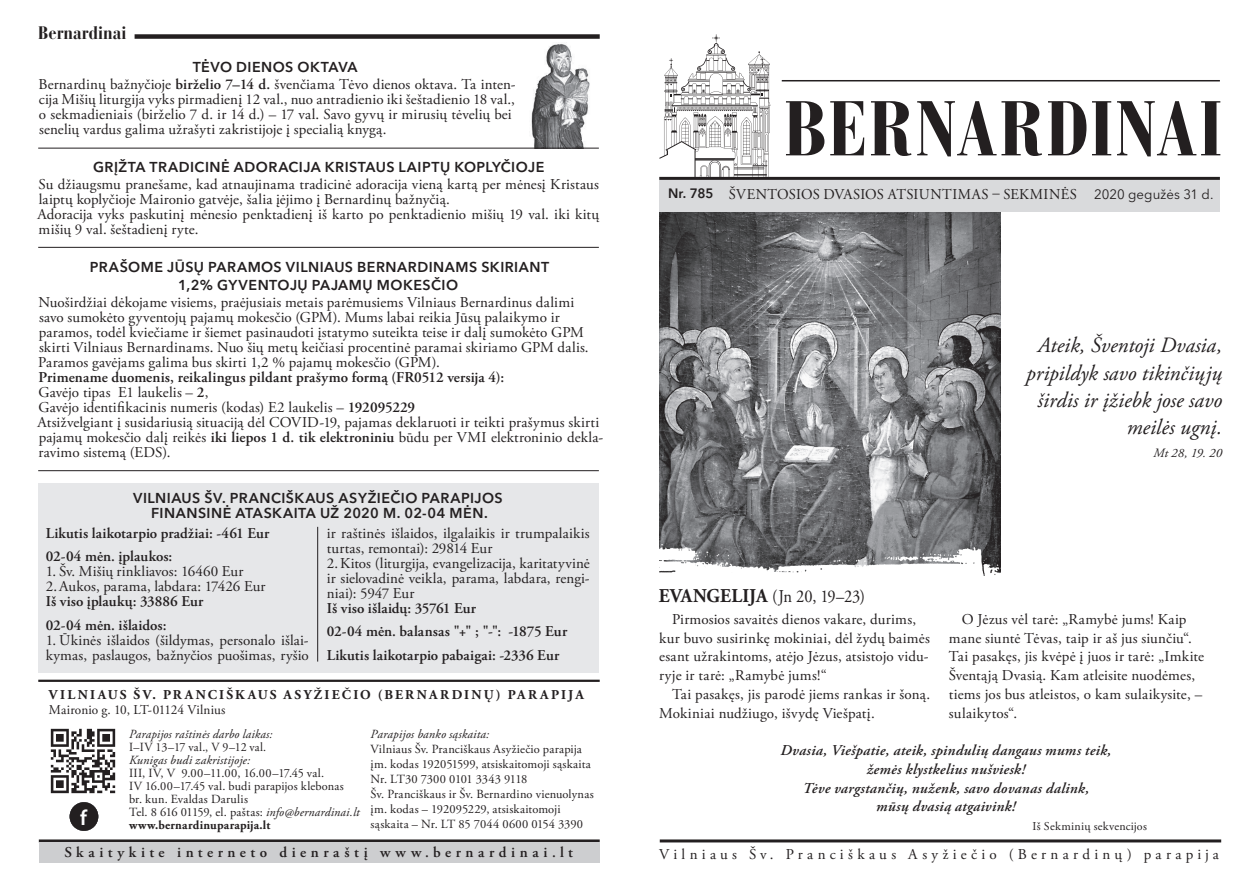
<style>
.page{position:relative;width:1259px;height:893px;background:#fff}
.page>*{position:absolute;margin:0;border:0;box-sizing:border-box;transform-origin:0 0}
.t1{font:700 condensed 76.95px "Bauer Bodoni CE";letter-spacing:.025em;color:#231f20}
.t2{font:italic 21.9px/27.3px "Adobe Garamond Pro";color:#231f20;text-align:right}
.t3{font:600 21.6px "Myriad Pro";color:#fff}
.t4{font:18px "Adobe Garamond Pro";letter-spacing:-.02em;color:#231f20;scale:.91 1}
.t5{font:700 condensed 18px "Bauer Bodoni CE";color:#231f20}
.t6{font:15px/15px "Adobe Garamond Pro";letter-spacing:.01em;color:#231f20}
.t7{font:600 15px "Adobe Garamond Pro";letter-spacing:.01em;color:#231f20}
.t8{font:italic 600 15px "Adobe Garamond Pro";letter-spacing:.02em;color:#231f20}
.t9{font:15px "Adobe Garamond Pro";letter-spacing:.285em;color:#231f20}
.t10{font:600 15px "Adobe Garamond Pro";letter-spacing:.305em;color:#231f20}
.t11{font:600 14.25px/14.2px "Avenir Next LT Pro";letter-spacing:.035em;color:#231f20;text-align:center}
.t12{font:700 13.5px "Adobe Garamond Pro";letter-spacing:.165em;color:#231f20}
.t13{font:13.5px "Adobe Garamond Pro";color:#231f20}
.t14{font:13.5px "Avenir Next LT Pro";letter-spacing:.005em;color:#231f20}
.t15{font:600 13.5px "Avenir Next LT Pro";color:#231f20}
.t16{font:italic 12.75px "Adobe Garamond Pro";letter-spacing:.005em;color:#231f20}
.t17{font:12.45px/13px "Adobe Garamond Pro";letter-spacing:.015em;color:#231f20}
.t18{font:italic 12.45px "Adobe Garamond Pro";letter-spacing:.01em;color:#231f20}
.t19{font:12px "Adobe Garamond Pro";letter-spacing:.02em;color:#231f20}
.s1{font-weight:600}
.s2{font-style:italic}
.s3{font-weight:700}
.s4{font-weight:700;font-size:19.5px}
</style>
<div class="page">
<hr style="left:782px;top:80px;width:438px;height:1px;background:#231f20">
<hr style="left:39px;top:839px;width:561px;height:3px;background:#231f20">
<div style="left:135px;top:34px;width:465px;height:5px;background:#231f20"></div>
<hr style="left:660px;top:839px;width:561px;height:3px;background:#231f20">
<div style="left:39px;top:842px;width:561px;height:21px;background:#cdced0"></div>
<hr style="left:38px;top:680px;width:562px;height:2px;background:#231f20">
<svg style="left:659px;top:34px;width:111px;height:143px"></svg>
<hr style="left:659px;top:177px;width:561px;height:3px;background:#231f20">
<img style="left:50px;top:728px;width:66px;height:66px">
<div style="left:70px;top:802px;width:28px;height:29px;background:#231f20;border-radius:50%"></div>
<img style="left:659px;top:211px;width:341px;height:330px">
<img style="left:659px;top:541px;width:342px;height:35px">
<hr style="left:38px;top:470px;width:561px;height:1px;background:#231f20">
<div style="left:659px;top:180px;width:561px;height:31px;background:#d9dadc"></div>
<div style="left:38px;top:483px;width:561px;height:189px;background:#e6e7e9"></div>
<hr style="left:317px;top:527px;width:1px;height:135px;background:#231f20">
<hr style="left:38px;top:247px;width:561px;height:1px;background:#231f20">
<img style="left:529px;top:44px;width:70px;height:104px">
<hr style="left:38px;top:148px;width:561px;height:1px;background:#231f20">
<p class="t5" style="left:38px;top:22px;width:90px">Bernardinai</p>
<p class="t11" style="left:193px;top:60px;width:166px">TĖVO DIENOS OKTAVA</p>
<p class="t6" style="left:38px;top:77px;width:479px">Bernardinų bažnyčioje <span class="s1">birželio 7–14 d.</span> švenčiama Tėvo dienos oktava. Ta inten&shy;cija Mišių liturgija vyks pirmadienį 12 val., nuo antradienio iki šeštadienio 18 val., o sekmadieniais (birželio 7 d. ir 14 d.) – 17 val. Savo gyvų ir mirusių tėvelių bei senelių vardus galima užrašyti zakristijoje į specialią knygą.</p>
<p class="t11" style="left:93px;top:160px;width:453px">GRĮŽTA TRADICINĖ ADORACIJA KRISTAUS LAIPTŲ KOPLYČIOJE</p>
<p class="t6" style="left:38px;top:177px;width:562px">Su džiaugsmu pranešame, kad atnaujinama tradicinė adoracija vieną kartą per mėnesį Kristaus laiptų koplyčioje Maironio gatvėje, šalia įėjimo į Bernardinų bažnyčią.</p>
<p class="t6" style="left:37px;top:207px;width:563px">Adoracija vyks paskutinį mėnesio penktadienį iš karto po penktadienio mišių 19 val. iki kitų mišių 9 val. šeštadienį ryte.</p>
<p class="t11" style="left:90px;top:257px;width:461px;line-height:18px">PRAŠOME JŪSŲ PARAMOS VILNIAUS BERNARDINAMS SKIRIANT<br>1,2% GYVENTOJŲ PAJAMŲ MOKESČIO</p>
<p class="t6" style="left:38px;top:295px;width:552px">Nuoširdžiai dėkojame visiems, praėjusiais metais parėmusiems Vilniaus Bernardinus dalimi savo sumokėto gyventojų pajamų mokesčio (GPM). Mums labai reikia Jūsų palaikymo ir paramos, todėl kviečiame ir šiemet pasinaudoti įstatymo suteikta teise ir dalį sumokėto GPM skirti Vilniaus Bernardinams. Nuo šių metų keičiasi procentinė paramai skiriamo GPM dalis.<br>Paramos gavėjams galima bus skirti 1,2 % pajamų mokesčio (GPM).</p>
<p class="t7" style="left:38px;top:368px;width:467px">Primename duomenis, reikalingus pildant prašymo formą (FR0512 versija 4):</p>
<p class="t6" style="left:38px;top:385px;width:172px">Gavėjo tipas E1 laukelis – <span class="s1">2</span>,</p>
<p class="t6" style="left:38px;top:400px;width:378px">Gavėjo identifikacinis numeris (kodas) E2 laukelis – <span class="s1">192095229</span></p>
<p class="t6" style="left:37px;top:415px;width:567px">Atsižvelgiant į susidariusią situaciją dėl COVID-19, pajamas deklaruoti ir teikti prašymus skirti pajamų mokesčio dalį reikės <span class="s1">iki liepos 1 d. tik elektroniniu</span> būdu per VMI elektroninio dekla&shy;ravimo sistemą (EDS).</p>
<p class="t11" style="left:133px;top:491px;width:371px">VILNIAUS ŠV. PRANCIŠKAUS ASYŽIEČIO PARAPIJOS<br>FINANSINĖ ATASKAITA UŽ 2020 M. 02-04 MĖN.</p>
<p class="t7" style="left:46px;top:524px;width:225px">Likutis laikotarpio pradžiai: -461 Eur</p>
<p class="t7" style="left:46px;top:548px;width:128px">02-04 mėn. įplaukos:</p>
<p class="t6" style="left:46px;top:564px;width:199px">1. Šv. Mišių rinkliavos: 16460 Eur</p>
<p class="t6" style="left:46px;top:579px;width:221px">2.Aukos, parama, labdara: 17426 Eur</p>
<p class="t7" style="left:46px;top:593px;width:159px">Iš viso įplaukų: 33886 Eur</p>
<p class="t7" style="left:46px;top:616px;width:122px">02-04 mėn. išlaidos:</p>
<p class="t6" style="left:46px;top:633px;width:264px">1. Ūkinės išlaidos (šildymas, personalo išlai&shy;kymas, paslaugos, bažnyčios puošimas, ryšio</p>
<p class="t6" style="left:327px;top:526px;width:264px">ir raštinės išlaidos, ilgalaikis ir trumpalaikis turtas, remontai): 29814 Eur</p>
<p class="t6" style="left:327px;top:556px;width:264px;text-align:justify">2.Kitos (liturgija, evangelizacija, karitatyvinė ir sielovadinė veikla, parama, labdara, rengi&shy;niai): 5947 Eur</p>
<p class="t7" style="left:327px;top:599px;width:151px">Iš viso išlaidų: 35761 Eur</p>
<p class="t7" style="left:327px;top:623px;width:242px">02-04 mėn. balansas "+" ; "-": -1875 Eur</p>
<p class="t7" style="left:327px;top:646px;width:234px">Likutis laikotarpio pabaigai: -2336 Eur</p>
<p class="t12" style="left:49px;top:687px;width:536px">VILNIAUS ŠV. PRANCIŠKAUS ASYŽIEČIO (BERNARDINŲ) PARAPIJA</p>
<p class="t13" style="left:49px;top:701px;width:178px">Maironio g. 10, LT-01124 Vilnius</p>
<p class="t18" style="left:370px;top:726px;width:120px">Parapijos banko sąskaita:</p>
<p class="t17" style="left:370px;top:742px;width:225px;line-height:15px">Vilniaus Šv. Pranciškaus Asyžiečio parapija įm. kodas 192051599, atsiskaitomoji sąskaita Nr. LT30 7300 0101 3343 9118<br>Šv. Pranciškaus ir Šv. Bernardino vienuolynas įm. kodas – 192095229, atsiskaitomoji</p>
<p class="t18" style="left:129px;top:726px;width:145px">Parapijos raštinės darbo laikas:</p>
<p class="t17" style="left:129px;top:741px;width:139px">I–IV 13–17 val., V 9–12 val.</p>
<p class="t18" style="left:129px;top:752px;width:123px">Kunigas budi zakristijoje:</p>
<p class="t17" style="left:129px;top:767px;width:232px">III, IV, V 9.00–11.00, 16.00–17.45 val.<br>IV 16.00–17.45 val. budi parapijos klebonas br. kun. Evaldas Darulis<br>Tel. 8 616 01159, el. paštas: <span class="s2">info@bernardinai.lt </span><span class="s3">www.bernardinuparapija.lt</span></p>
<h3 class="t3" style="left:80px;top:804px;width:8px">f</h3>
<p class="t17" style="left:370px;top:818px;width:214px">sąskaita – Nr. LT 85 7044 0600 0154 3390</p>
<h1 class="t1" style="left:783px;top:82px;width:440px">BERNARDINAI</h1>
<p class="t15" style="left:668px;top:185px;width:47px">Nr. 785</p>
<p class="t6" style="left:729px;top:187px;width:350px">ŠVENTOSIOS DVASIOS ATSIUNTIMAS – SEKMINĖS</p>
<p class="t14" style="left:1094px;top:186px;width:121px">2020 gegužės 31 d.</p>
<p class="t2" style="left:1026px;top:332px;width:197px">Ateik, Šventoji Dvasia, pripildyk savo tikinčiųjų širdis ir įžiebk jose savo meilės ugnį.</p>
<p class="t16" style="left:1153px;top:446px;width:70px">Mt 28, 19. 20</p>
<p class="t4" style="left:659px;top:586px;width:228px"><span class="s4">EVANGELIJA</span> (Jn 20, 19–23)</p>
<p class="t6" style="left:659px;top:610px;width:272px;line-height:18.8px;text-indent:13px">Pirmosios savaitės dienos vakare, durims, kur buvo susirinkę mokiniai, dėl žydų baimės esant užrakintoms, atėjo Jėzus, atsistojo vidu&shy;ryje ir tarė: „Ramybė jums!“</p>
<p class="t6" style="left:659px;top:685px;width:272px;line-height:18.8px;text-indent:13px">Tai pasakęs, jis parodė jiems rankas ir šoną.<br>Mokiniai nudžiugo, išvydę Viešpatį.</p>
<p class="t6" style="left:949px;top:610px;width:257px;line-height:18.8px;text-indent:13px">O Jėzus vėl tarė: „Ramybė jums! Kaip mane siuntė Tėvas, taip ir aš jus siunčiu“.<br>Tai pasakęs, jis kvėpė į juos ir tarė: „Imkite Šventąją Dvasią. Kam atleisite nuodėmes, tiems jos bus atleistos, o kam sulaikysite, – sulaikytos“.</p>
<p class="t8" style="left:780px;top:742px;width:332px">Dvasia, Viešpatie, ateik, spindulių dangaus mums teik,</p>
<p class="t8" style="left:867px;top:760px;width:160px">žemės klystkelius nušviesk!</p>
<p class="t8" style="left:802px;top:779px;width:288px">Tėve vargstančių, nuženk, savo dovanas dalink,</p>
<p class="t8" style="left:876px;top:798px;width:141px">mūsų dvasią atgaivink!</p>
<p class="t19" style="left:1032px;top:819px;width:116px">Iš Sekminių sekvencijos</p>
<p class="t10" style="left:64px;top:844px;width:510px">Skaitykite interneto dienraštį www.bernardinai.lt</p>
<p class="t9" style="left:659px;top:845px;width:561px">Vilniaus Šv. Pranciškaus Asyžiečio (Bernardinų) parapija</p>
</div>
